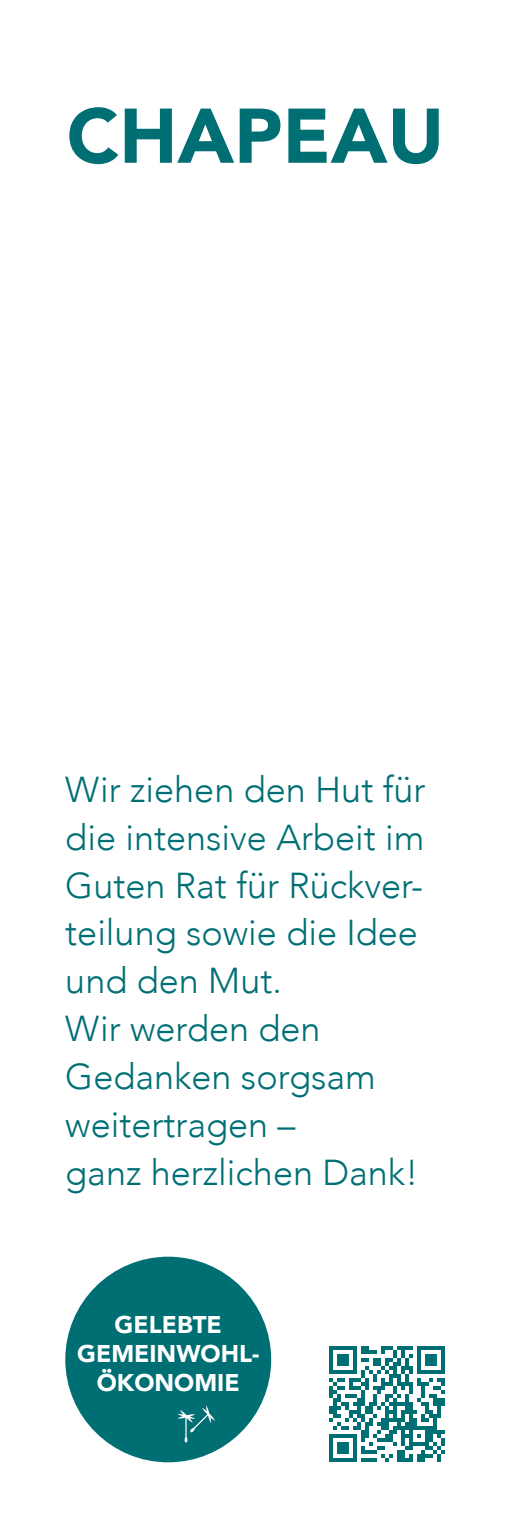
<style>
.page{position:relative;width:511px;height:1531px;background:#fff}
.page>*{position:absolute;margin:0;border:0;box-sizing:border-box;transform-origin:0 0}
.t1{font:900 76.5px "Avenir";color:#006f74}
.t2{font:300 36px/48px "Avenir";color:#006f74}
.t3{font:900 24.3px/29.1px "Avenir";color:#fff;text-align:center}
</style>
<div class="page">
<svg style="left:329px;top:1346px;width:115px;height:115px"></svg>
<div style="left:65px;top:1256px;width:206px;height:206px;background:#006f74;border-radius:50%"></div>
<svg style="left:177px;top:1406px;width:38px;height:36px"></svg>
<h1 class="t1" style="left:67px;top:71px;width:378px">CHAPEAU</h1>
<p class="t2" style="left:65px;top:765px;width:361px">Wir ziehen den Hut für die intensive Arbeit im<br>Guten Rat für Rückver&shy;teilung sowie die Idee und den Mut.<br>Wir werden den<br>Gedanken sorgsam weitertragen –<br>ganz herzlichen Dank!</p>
<p class="t3" style="left:77px;top:1309px;width:183px">GELEBTE<br>GEMEINWOHL-<br>ÖKONOMIE</p>
</div>
